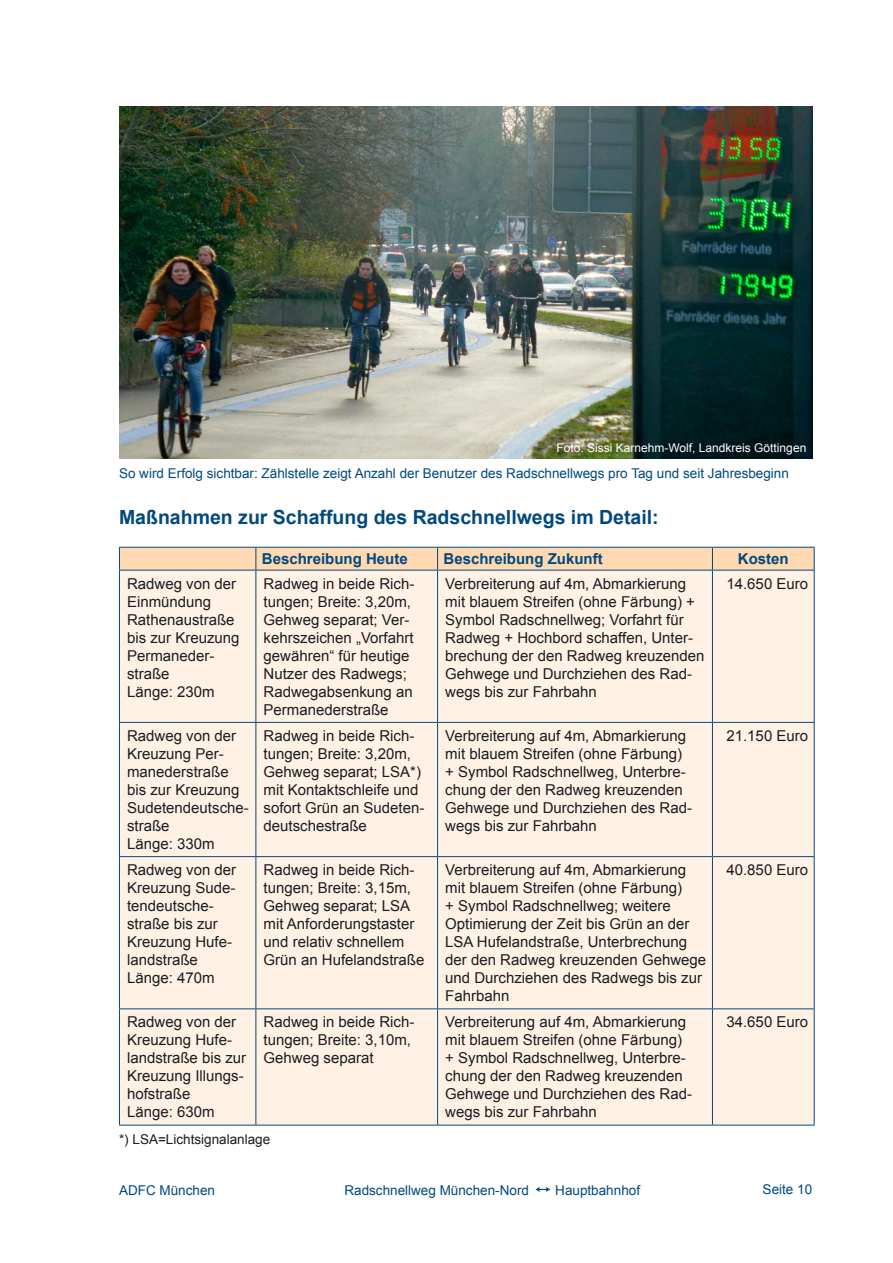
<style>
.page{position:relative;width:893px;height:1263px;background:#fff}
.page>*{position:absolute;margin:0;border:0;box-sizing:border-box;transform-origin:0 0}
.Überschrift{font:700 19.5px "Arial";color:#00497e}
.Tabelleneinträge_lin{font:15px/18px "Arial";color:#1b1c20}
.Tabellenüberschrift{font:700 15px "Arial";color:#00497e}
.Tabelleneintrag_rech{font:15px "Arial";color:#1b1c20}
.Randangaben_links{font:13.5px "Arial";color:#00497e}
.Legende{font:13.5px "Arial";color:#1b1c20}
.Randangaben_links-2{font:12px "Arial";color:#fff}
</style>
<div class="page">
<svg style="left:535px;top:1187px;width:15px;height:5px"></svg>
<div style="left:120px;top:571px;width:694px;height:554px;background:#fff2e5"></div>
<svg style="left:119px;top:547px;width:696px;height:23px;background:#f0d1af"></svg>
<hr style="left:119px;top:570px;width:137px;height:1px;background:#00497e">
<hr style="left:119px;top:570px;width:1px;height:152px;background:#00497e">
<hr style="left:256px;top:570px;width:182px;height:1px;background:#00497e">
<hr style="left:255px;top:570px;width:1px;height:152px;background:#00497e">
<hr style="left:438px;top:570px;width:274px;height:1px;background:#00497e">
<hr style="left:437px;top:570px;width:1px;height:152px;background:#00497e">
<hr style="left:712px;top:570px;width:103px;height:1px;background:#00497e">
<hr style="left:712px;top:570px;width:1px;height:152px;background:#00497e">
<hr style="left:814px;top:570px;width:1px;height:152px;background:#00497e">
<hr style="left:119px;top:722px;width:137px;height:1px;background:#00497e">
<hr style="left:119px;top:723px;width:1px;height:133px;background:#00497e">
<hr style="left:256px;top:722px;width:182px;height:1px;background:#00497e">
<hr style="left:255px;top:723px;width:1px;height:133px;background:#00497e">
<hr style="left:438px;top:722px;width:274px;height:1px;background:#00497e">
<hr style="left:437px;top:723px;width:1px;height:133px;background:#00497e">
<hr style="left:712px;top:722px;width:103px;height:1px;background:#00497e">
<hr style="left:712px;top:723px;width:1px;height:133px;background:#00497e">
<hr style="left:814px;top:723px;width:1px;height:133px;background:#00497e">
<hr style="left:119px;top:856px;width:137px;height:1px;background:#00497e">
<hr style="left:119px;top:857px;width:1px;height:151px;background:#00497e">
<hr style="left:256px;top:856px;width:182px;height:1px;background:#00497e">
<hr style="left:255px;top:857px;width:1px;height:151px;background:#00497e">
<hr style="left:438px;top:856px;width:274px;height:1px;background:#00497e">
<hr style="left:437px;top:857px;width:1px;height:151px;background:#00497e">
<hr style="left:712px;top:856px;width:103px;height:1px;background:#00497e">
<hr style="left:712px;top:857px;width:1px;height:151px;background:#00497e">
<hr style="left:814px;top:857px;width:1px;height:151px;background:#00497e">
<hr style="left:119px;top:1008px;width:137px;height:1px;background:#00497e">
<hr style="left:119px;top:1009px;width:1px;height:116px;background:#00497e">
<hr style="left:256px;top:1008px;width:182px;height:1px;background:#00497e">
<hr style="left:255px;top:1009px;width:1px;height:116px;background:#00497e">
<hr style="left:438px;top:1008px;width:274px;height:1px;background:#00497e">
<hr style="left:437px;top:1009px;width:1px;height:116px;background:#00497e">
<hr style="left:712px;top:1008px;width:103px;height:1px;background:#00497e">
<hr style="left:712px;top:1009px;width:1px;height:116px;background:#00497e">
<hr style="left:814px;top:1009px;width:1px;height:116px;background:#00497e">
<hr style="left:119px;top:1125px;width:137px;height:1px;background:#00497e">
<hr style="left:256px;top:1125px;width:182px;height:1px;background:#00497e">
<hr style="left:438px;top:1125px;width:274px;height:1px;background:#00497e">
<hr style="left:712px;top:1125px;width:103px;height:1px;background:#00497e">
<img style="left:119px;top:106px;width:693px;height:353px">
<p class="Randangaben_links-2" style="left:556px;top:440px;width:251px">Foto: Sissi Karnehm-Wolf, Landkreis Göttingen</p>
<p class="Randangaben_links" style="left:119px;top:464px;width:671px">So wird Erfolg sichtbar: Zählstelle zeigt Anzahl der Benutzer des Radschnellwegs pro Tag und seit Jahresbeginn</p>
<p class="Überschrift" style="left:119px;top:504px;width:541px">Maßnahmen zur Schaffung des Radschnellwegs im Detail:</p>
<p class="Tabellenüberschrift" style="left:262px;top:549px;width:147px">Beschreibung Heute</p>
<p class="Tabellenüberschrift" style="left:444px;top:549px;width:161px">Beschreibung Zukunft</p>
<p class="Tabellenüberschrift" style="left:738px;top:549px;width:52px">Kosten</p>
<p class="Tabelleneinträge_lin" style="left:127px;top:575px;width:114px">Radweg von der<br>Einmündung<br>Rathe- naustraße bis zur Kreuzung<br>Permaneder&shy;straße<br>Länge: 230m</p>
<p class="Tabelleneinträge_lin" style="left:264px;top:575px;width:152px">Radweg in beide Rich-- tungen; Breite: 3,20m,<br>Gehweg separat; Ver&shy;kehrszeichen „Vorfahrt gewähren“ für heutige<br>Nutzer des Radwegs;<br>Radwegabsenkung an<br>Permanederstraße</p>
<p class="Tabelleneinträge_lin" style="left:445px;top:575px;width:261px">Verbreiterung auf 4m, Abmarkierung mit blauem Streifen (ohne Färbung) + Symbol Radschnellweg; Vorfahrt für Radweg + Hochbord schaffen, Unter&shy;brechung der den Radweg kreuzenden Gehwege und Durchziehen des Rad&shy;wegs bis zur Fahrbahn</p>
<p class="Tabelleneintrag_rech" style="left:726px;top:574px;width:83px">1 4.650 Euro</p>
<p class="Tabelleneinträge_lin" style="left:127px;top:727px;width:123px">Radweg von der<br>Kreuzung Per&shy;manederstraße bis zur Kreuzung<br>Sudetendeutsche&shy;straße<br>Länge: 330m</p>
<p class="Tabelleneinträge_lin" style="left:264px;top:727px;width:162px">Radweg in beide Rich&shy;tungen; Breite: 3,20m,<br>Gehweg separat; LSA*) mit Kontaktschleife und sofort Grün an Sudeten&shy;deutschestraße</p>
<p class="Tabelleneinträge_lin" style="left:445px;top:727px;width:248px">Verbreiterung auf 4m, Abmarkierung mit blauem Streifen (ohne Färbung) + Symbol Radschnellweg, Unterbre&shy;chung der den Radweg kreuzenden<br>Gehwege und Durchziehen des Rad&shy;wegs bis zur Fahrbahn</p>
<p class="Tabelleneintrag_rech" style="left:726px;top:726px;width:83px">21 .1 50 Euro</p>
<p class="Tabelleneinträge_lin" style="left:127px;top:861px;width:111px">Radweg von der<br>Kreuzung Sude&shy;tendeutsche&shy;straße bis zur<br>Kreuzung Hufe&shy;landstraße<br>Länge: 470m</p>
<p class="Tabelleneinträge_lin" style="left:264px;top:861px;width:162px">Radweg in beide Rich&shy;tungen; Breite: 3,1 5m,<br>Gehweg separat; LSA mit Anforderungstaster und relativ schnellem<br>Grün an Hufelandstraße</p>
<p class="Tabelleneinträge_lin" style="left:445px;top:861px;width:262px">Verbreiterung auf 4m, Abmarkierung mit blauem Streifen (ohne Färbung)<br>+ Symbol Radschnellweg; weitere<br>Optimierung der Zeit bis Grün an der<br>LSA Hufelandstraße, Unterbrechung der den Radweg kreuzenden Gehwege und Durchziehen des Radwegs bis zur<br>Fahrbahn</p>
<p class="Tabelleneintrag_rech" style="left:726px;top:860px;width:83px">40.850 Euro</p>
<p class="Tabelleneinträge_lin" style="left:127px;top:1013px;width:121px">Radweg von der<br>Kreuzung Hufe&shy;landstraße bis zur<br>Kreuzung Illungs&shy;hofstraße<br>Länge: 630m</p>
<p class="Tabelleneinträge_lin" style="left:264px;top:1013px;width:152px">Radweg in beide Rich&shy;tungen; Breite: 3,1 0m,<br>Gehweg separat</p>
<p class="Tabelleneinträge_lin" style="left:445px;top:1013px;width:248px">Verbreiterung auf 4m, Abmarkierung mit blauem Streifen (ohne Färbung) + Symbol Radschnellweg, Unterbre&shy;chung der den Radweg kreuzenden<br>Gehwege und Durchziehen des Rad&shy;wegs bis zur Fahrbahn</p>
<p class="Tabelleneintrag_rech" style="left:726px;top:1012px;width:83px">34.650 Euro</p>
<p class="Legende" style="left:119px;top:1130px;width:153px">*) LSA=Lichtsignalanlage</p>
<p class="Randangaben_links" style="left:119px;top:1181px;width:98px">ADFC München</p>
<p class="Randangaben_links" style="left:344px;top:1181px;width:186px">Radschnellweg München-Nord</p>
<p class="Randangaben_links" style="left:555px;top:1181px;width:86px">Hauptbahnhof</p>
<p class="Randangaben_links" style="left:763px;top:1180px;width:51px">Seite 1 0</p>
</div>
